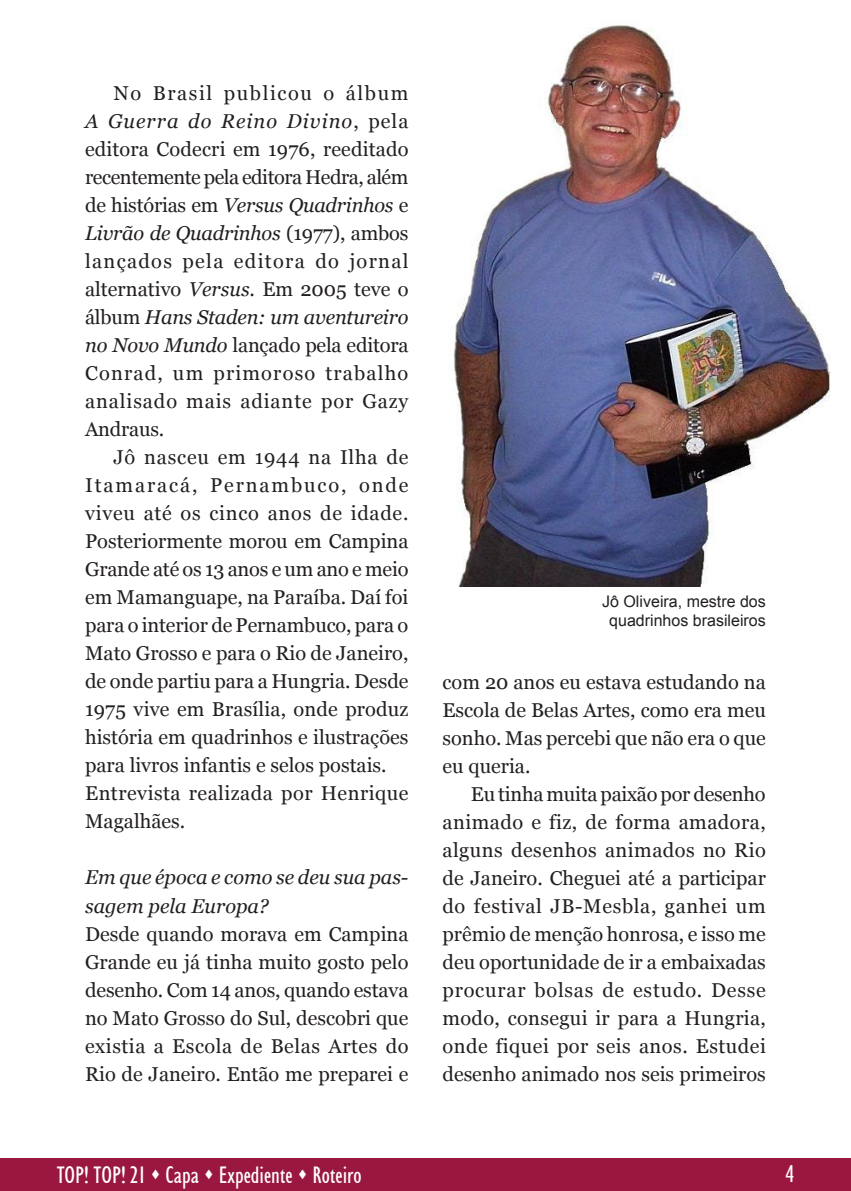
<style>
.page{position:relative;width:851px;height:1191px;background:#fff}
.page>*{position:absolute;margin:0;border:0;box-sizing:border-box;transform-origin:0 0}
.t1{font:condensed 24px "Humanist 521 BT";color:#fff}
.Corpo_do_texto{font:20px/28px "Georgia";color:#231f20;text-align:justify}
.Corpo_do_texto-2{font:italic 20px/28px "Georgia";color:#231f20}
.Corpo_do_texto-3{font:20px/28px "Georgia";letter-spacing:.025em;color:#231f20}
.t2{font:16px/19.2px "Arial";color:#231f20;text-align:center}
.s1{font-style:italic}
</style>
<div class="page">
<div style="left:0;top:1159px;width:850px;height:32px;background:#9a183f"></div>
<img style="left:454px;top:25px;width:376px;height:562px">
<p class="Corpo_do_texto" style="left:85px;top:78px;width:325px;text-indent:28px">No Brasil publicou o álbum <span class="s1">A Guerra do Reino Divino</span>, pela editora Codecri em 1976, reeditado recentemente pela editora Hedra, além de histórias em <span class="s1">Versus Quadrinhos</span> e <span class="s1">Livrão de Quadrinhos</span> (1977), ambos lançados pela editora do jornal alternativo <span class="s1">Versus</span>. Em 2005 teve o álbum <span class="s1">Hans Staden: um aventureiro no Novo Mundo</span> lançado pela editora Conrad, um primoroso trabalho analisado mais adiante por Gazy Andraus.</p>
<p class="Corpo_do_texto" style="left:85px;top:442px;width:325px;text-indent:28px">Jô nasceu em 1944 na Ilha de Itamaracá, Pernambuco, onde viveu até os cinco anos de idade.<br>Posteriormente morou em Campina Grande até os 13 anos e um ano e meio em Mamanguape, na Paraíba. Daí foi para o interior de Pernambuco, para o Mato Grosso e para o Rio de Janeiro, de onde partiu para a Hungria. Desde 1975 vive em Brasília, onde produz história em quadrinhos e ilustrações para livros infantis e selos postais.</p>
<p class="Corpo_do_texto-3" style="left:85px;top:778px;width:325px">Entrevista realizada por Henrique<br>Magalhães.</p>
<p class="Corpo_do_texto-2" style="left:85px;top:862px;width:325px">Em que época e como se deu sua pas&shy;sagem pela Europa?</p>
<p class="Corpo_do_texto" style="left:85px;top:918px;width:325px">Desde quando morava em Campina Grande eu já tinha muito gosto pelo desenho. Com 14 anos, quando estava no Mato Grosso do Sul, descobri que existia a Escola de Belas Artes do Rio de Janeiro. Então me preparei e</p>
<p class="t2" style="left:602px;top:592px;width:165px">Jô Oliveira, mestre dos quadrinhos brasileiros</p>
<p class="Corpo_do_texto" style="left:442px;top:667px;width:325px">com 20 anos eu estava estudando na Escola de Belas Artes, como era meu sonho. Mas percebi que não era o que eu queria.</p>
<p class="Corpo_do_texto" style="left:442px;top:779px;width:325px;text-indent:28px">Eu tinha muita paixão por desenho animado e fiz, de forma amadora, alguns desenhos animados no Rio de Janeiro. Cheguei até a participar do festival JB-Mesbla, ganhei um prêmio de menção honrosa, e isso me deu oportunidade de ir a embaixadas procurar bolsas de estudo. Desse modo, consegui ir para a Hungria, onde fiquei por seis anos. Estudei desenho animado nos seis primeiros</p>
<p class="t1" style="left:57px;top:1160px;width:306px">TOP! TOP! 21 ▲ Capa ▲ Expediente ▲ Roteiro</p>
<p class="t1" style="left:785px;top:1160px;width:10px">4</p>
</div>
